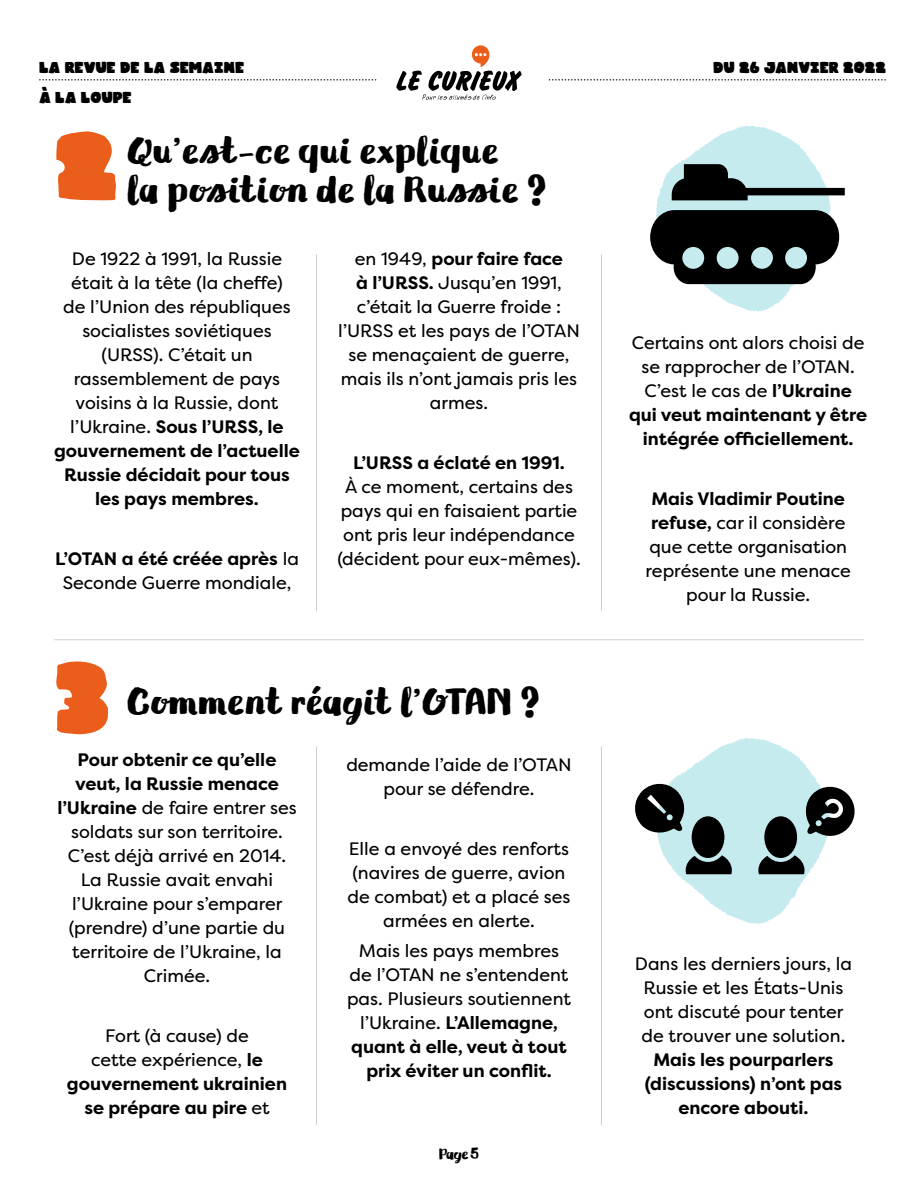
<style>
.page{position:relative;width:918px;height:1188px;background:#fff}
.page>*{position:absolute;margin:0;border:0;box-sizing:border-box;transform-origin:0 0}
.t1{font:800 118.5px "Gliny";color:#eb5d1a}
.t2{font:44.7px/39.6px "Gliny Brush";color:#000}
.t3{font:800 19.5px "Gliny";color:#000}
.t4{font:18px/24px "Filson Pro";color:#000;text-align:center}
.t5{font:700 18px/24px "Filson Pro";color:#000;text-align:center}
.t6{font:18px "Gliny Brush";color:#000}
.s1{font-weight:700}
.s2{font-weight:400}
</style>
<div class="page">
<svg style="left:40px;top:79px;width:336px;height:2px"></svg>
<svg style="left:549px;top:79px;width:336px;height:2px"></svg>
<svg style="left:396px;top:45px;width:126px;height:55px"></svg>
<hr style="left:316px;top:254px;width:1px;height:357px;background:#d0d0d0">
<hr style="left:601px;top:254px;width:1px;height:357px;background:#d0d0d0">
<hr style="left:54px;top:639px;width:810px;height:1px;background:#d0d0d0">
<hr style="left:316px;top:746px;width:1px;height:379px;background:#d0d0d0">
<hr style="left:601px;top:746px;width:1px;height:379px;background:#d0d0d0">
<svg style="left:650px;top:125px;width:195px;height:186px"></svg>
<svg style="left:635px;top:738px;width:220px;height:186px"></svg>
<p class="t3" style="left:39px;top:53px;width:207px">LA REVUE DE LA SEMAINE</p>
<p class="t3" style="left:713px;top:53px;width:174px">DU 26 JANVIER 2022</p>
<p class="t3" style="left:39px;top:84px;width:94px">À LA LOUPE</p>
<h2 class="t2" style="left:126px;top:128px;width:422px">Qu’est-ce qui explique<br>la position de la Russie ?</h2>
<h1 class="t1" style="left:54px;top:84px;width:66px">2</h1>
<p class="t4" style="left:54px;top:247px;width:247px">De 1922 à 1991, la Russie était à la tête (la cheffe)<br>de l’Union des républiques socialistes soviétiques (URSS). C’était un rassemblement de pays voisins à la Russie, dont l’Ukraine. <span class="s1">Sous l’URSS, le gouvernement de l’actuelle<br>Russie décidait pour tous les pays membres.</span></p>
<p class="t4" style="left:55px;top:547px;width:245px"><span class="s1">L’OTAN a été créée après</span> la<br>Seconde Guerre mondiale,</p>
<p class="t4" style="left:338px;top:247px;width:243px">en 1949, <span class="s1">pour faire face<br>à l’URSS.</span> Jusqu’en 1991, c’était la Guerre froide : l’URSS et les pays de l’OTAN se menaçaient de guerre, mais ils n’ont jamais pris les armes.</p>
<p class="t5" style="left:353px;top:451px;width:213px">L’URSS a éclaté en 1991.</p>
<p class="t4" style="left:337px;top:475px;width:245px">À ce moment, certains des pays qui en faisaient partie ont pris leur indépendance (décident pour eux-mêmes).</p>
<h1 class="t1" style="left:54px;top:615px;width:58px">3</h1>
<h2 class="t2" style="left:126px;top:678px;width:416px">Comment réagit l’OTAN ?</h2>
<p class="t4" style="left:57px;top:748px;width:241px"><span class="s1">Pour obtenir ce qu’elle veut, la Russie menace l’Ukraine</span> de faire entrer ses soldats sur son territoire.<br>C’est déjà arrivé en 2014.<br>La Russie avait envahi l’Ukraine pour s’emparer (prendre) d’une partie du territoire de l’Ukraine, la<br>Crimée.</p>
<p class="t5" style="left:67px;top:1024px;width:222px"><span class="s2">Fort (à cause) de<br>cette expérience,</span> le gouvernement ukrainien se prépare au pire <span class="s2">et</span></p>
<p class="t4" style="left:346px;top:752px;width:227px">demande l’aide de l’OTAN pour se défendre.</p>
<p class="t4" style="left:347px;top:836px;width:225px">Elle a envoyé des renforts (navires de guerre, avion de combat) et a placé ses armées en alerte.</p>
<p class="t4" style="left:347px;top:938px;width:225px">Mais les pays membres de l’OTAN ne s’entendent pas. Plusieurs soutiennent l’Ukraine. <span class="s1">L’Allemagne, quant à elle, veut à tout prix éviter un conflit.</span></p>
<p class="t6" style="left:439px;top:1142px;width:42px">Page 5</p>
<p class="t4" style="left:629px;top:330px;width:240px">Certains ont alors choisi de se rapprocher de l’OTAN.<br>C’est le cas de <span class="s1">l’Ukraine qui veut maintenant y être intégrée officiellement.</span></p>
<p class="t4" style="left:646px;top:486px;width:207px"><span class="s1">Mais Vladimir Poutine refuse,</span> car il considère que cette organisation représente une menace pour la Russie.</p>
<p class="t4" style="left:635px;top:952px;width:219px">Dans les derniers jours, la<br>Russie et les États-Unis ont discuté pour tenter de trouver une solution.</p>
<p class="t5" style="left:645px;top:1048px;width:199px">Mais les pourparlers (discussions) n’ont pas encore abouti.</p>
</div>
